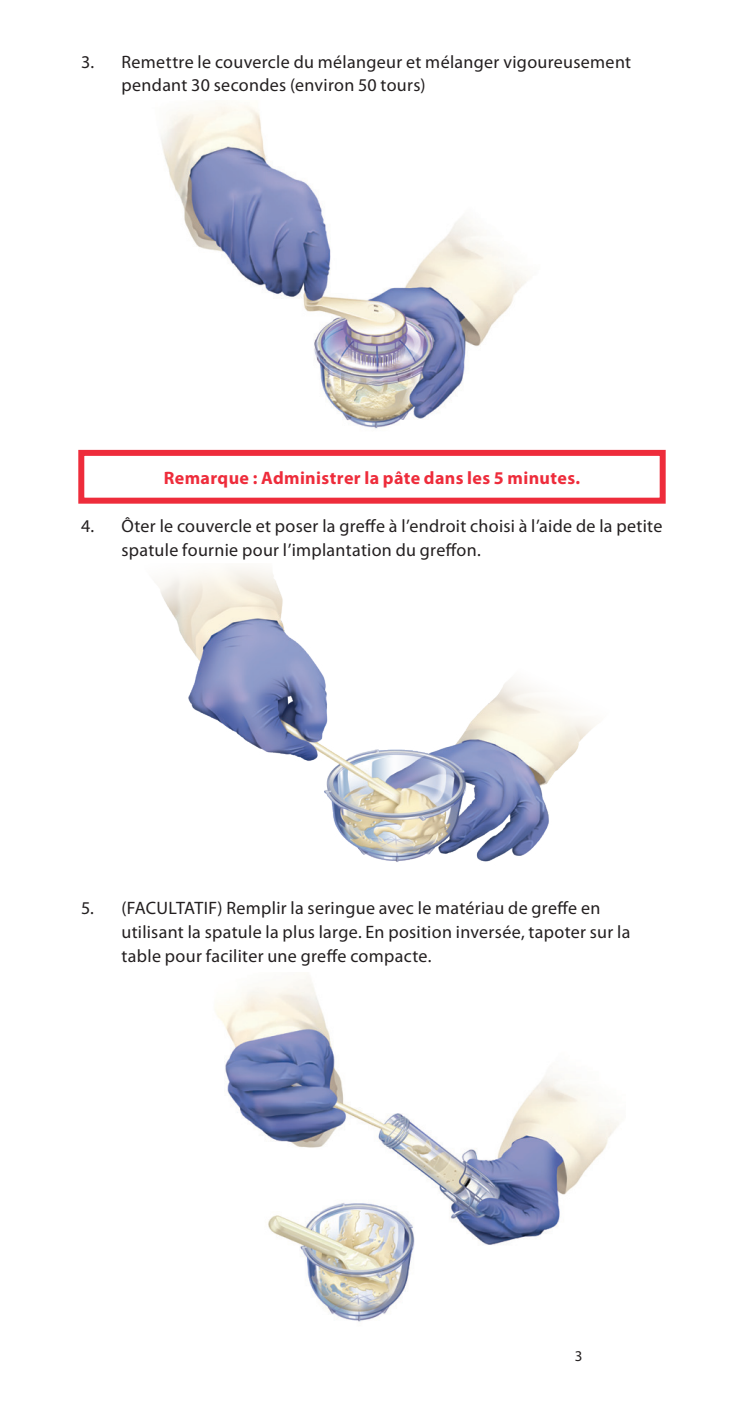
<style>
.page{position:relative;width:756px;height:1404px;background:#fff}
.page>*{position:absolute;margin:0;border:0;box-sizing:border-box;transform-origin:0 0}
.t1{font:18px/24px "Myriad Pro";letter-spacing:.015em;color:#231f20}
.t2{font:700 18px "Myriad Pro";letter-spacing:.02em;color:#ee2c3b}
.t3{font:15px "Myriad Pro";color:#231f20}
</style>
<div class="page">
<img style="left:161px;top:104px;width:367px;height:325px">
<div style="left:78px;top:450px;width:588px;height:54px;border:6px solid #ee2c3b"></div>
<img style="left:155px;top:567px;width:441px;height:295px">
<img style="left:215px;top:977px;width:404px;height:345px">
<p class="t1" style="left:122px;top:49px;width:511px;text-indent:-40px">3. Remettre le couvercle du mélangeur et mélanger vigoureusement pendant 30 secondes (environ 50 tours)</p>
<p class="t1" style="left:81px;top:514px;width:15px">4.</p>
<p class="t2" style="left:164px;top:466px;width:418px">Remarque : Administrer la pâte dans les 5 minutes.</p>
<p class="t1" style="left:122px;top:514px;width:542px">Ôter le couvercle et poser la greffe à l’endroit choisi à l’aide de la petite spatule fournie pour l’implantation du greffon.</p>
<p class="t1" style="left:122px;top:896px;width:510px;text-indent:-40px">5. (FACULTATIF) Remplir la seringue avec le matériau de greffe en utilisant la spatule la plus large. En position inversée, tapoter sur la table pour faciliter une greffe compacte.</p>
<p class="t3" style="left:575px;top:1347px;width:9px">3</p>
</div>
